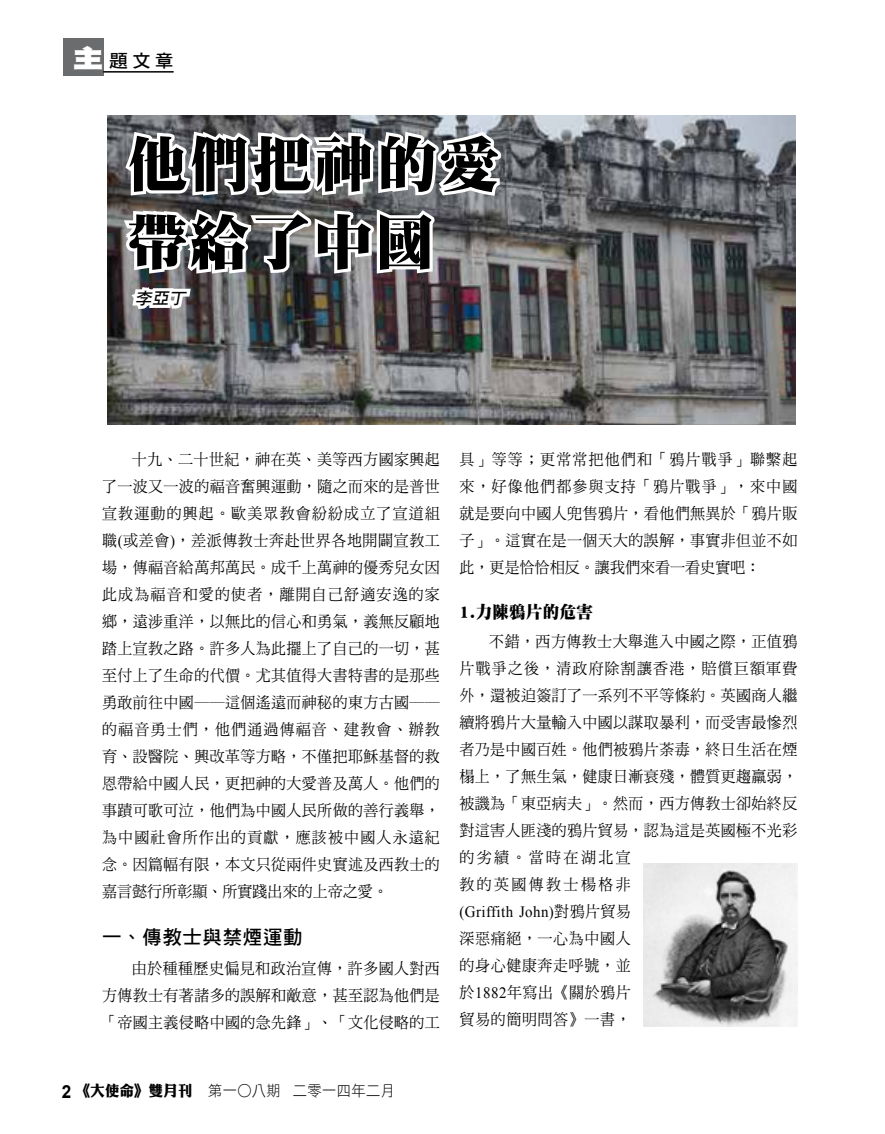
<style>
.page{position:relative;width:885px;height:1134px;background:#fff}
.page>*{position:absolute;margin:0;border:0;box-sizing:border-box;transform-origin:0 0}
.t1{font:60px/78px "DF Ming Std W12";letter-spacing:.04em;color:#000}
.t2{font:19.5px "DF Hei Std W7";letter-spacing:.03em;color:#000}
.t3{font:17.85px "DF Hei Std W7";color:#000;scale:1.06 1}
.t4{font:17.25px "DF Ming Std W12";letter-spacing:.025em;color:#000;scale:.95 1}
.t5{font:italic 16.5px "DF Hei Std W7";color:#000}
.t6{font:15.75px/27px "DF Ming Std W5";letter-spacing:.025em;color:#000;text-align:justify;scale:.95 1}
.t7{font:15.75px "Times New Roman";letter-spacing:.025em;color:#000;scale:.95 1}
.t8{font:15px "DF Hei Std W3";letter-spacing:.025em;color:#000;scale:.95 1}
.s1{font-family:"DF Hei Std W12";font-size:25.5px;color:#fff}
.s2{font-family:"Times New Roman"}
.s3{font-family:"DF Ming Std W5"}
.s4{font-family:"Arial";font-weight:700;font-size:18px}
.s5{font-family:"DF Li King Hei Std W8"}
</style>
<div class="page">
<img style="left:108px;top:115px;width:687px;height:309px">
<svg style="left:112px;top:115px;width:420px;height:197px"></svg>
<img style="left:643px;top:863px;width:154px;height:163px">
<div style="left:63px;top:38px;width:41px;height:37px;background:#6b6c6e"></div>
<hr style="left:103px;top:71px;width:71px;height:2px;background:#000">
<p class="t3" style="left:73px;top:51px;width:96px"><span class="s1">主</span>題文章</p>
<h1 class="t1" style="left:128px;top:124px;width:373px">他們把神的愛帶給了中國</h1>
<p class="t5" style="left:135px;top:289px;width:55px">李亞丁</p>
<p class="t6" style="left:102px;top:445px;width:357px;text-indent:30px">十九、二十世紀，神在英、美等西方國家興起了一波又一波的福音奮興運動，隨之而來的是普世宣教運動的興起。歐美眾教會紛紛成立了宣道組職<span class="s2">(</span>或差會<span class="s2">)</span>，差派傳教士奔赴世界各地開闢宣教工場，傳福音給萬邦萬民。成千上萬神的優秀兒女因此成為福音和愛的使者，離開自己舒適安逸的家鄉，遠涉重洋，以無比的信心和勇氣，義無反顧地踏上宣教之路。許多人為此擺上了自己的一切，甚至付上了生命的代價。尤其值得大書特書的是那些勇敢前往中國──這個遙遠而神秘的東方古國──的福音勇士們，他們通過傳福音、建教會、辦教育、設醫院、興改革等方略，不僅把耶穌基督的救恩帶給中國人民，更把神的大愛普及萬人。他們的事蹟可歌可泣，他們為中國人民所做的善行義舉，為中國社會所作出的貢獻，應該被中國人永遠紀念。因篇幅有限，本文只從兩件史實述及西教士的嘉言懿行所彰顯、所實踐出來的上帝之愛。</p>
<p class="t2" style="left:102px;top:927px;width:202px">一、傳教士與禁煙運動</p>
<p class="t6" style="left:102px;top:955px;width:357px;text-indent:30px">由於種種歷史偏見和政治宣傳，許多國人對西方傳教士有著諸多的誤解和敵意，甚至認為他們是「帝國主義侵略中國的急先鋒」、「文化侵略的工</p>
<p class="t6" style="left:459px;top:445px;width:357px">具」等等；更常常把他們和「鴉片戰爭」聯繫起來，好像他們都參與支持「鴉片戰爭」，來中國就是要向中國人兜售鴉片，看他們無異於「鴉片販子」。這實在是一個天大的誤解，事實非但並不如此，更是恰恰相反。讓我們來看一看史實吧：</p>
<p class="t4" style="left:459px;top:603px;width:142px">1.力陳鴉片的危害</p>
<p class="t6" style="left:459px;top:628px;width:357px;text-align:left;text-indent:30px">不錯，西方傳教士大舉進入中國之際，正值鴉片戰爭之後，清政府除割讓香港，賠償巨額軍費外，還被迫簽訂了一系列不平等條約。英國商人繼續將鴉片大量輸入中國以謀取暴利，而受害最慘烈者乃是中國百姓。他們被鴉片荼毒，終日生活在煙榻上，了無生氣，健康日漸衰殘，體質更趨羸弱，被譏為「東亞病夫」。然而，西方傳教士卻始終反對這害人匪淺的鴉片貿易，認為這是英國極不光彩的劣績。當時在湖北宣<br>教的英國傳教士楊格非</p>
<p class="t7" style="left:459px;top:901px;width:182px">(Griffith John)<span class="s3">對鴉片貿易</span></p>
<p class="t6" style="left:459px;top:925px;width:182px">深惡痛絕，一心為中國人的身心健康奔走呼號，並於<span class="s2">1882</span>年寫出《關於鴉片貿易的簡明問答》一書，</p>
<p class="t8" style="left:62px;top:1083px;width:352px"><span class="s4">2</span> <span class="s5">《大使命》雙月刊</span> 第一○八期 二零一四年二月</p>
</div>
